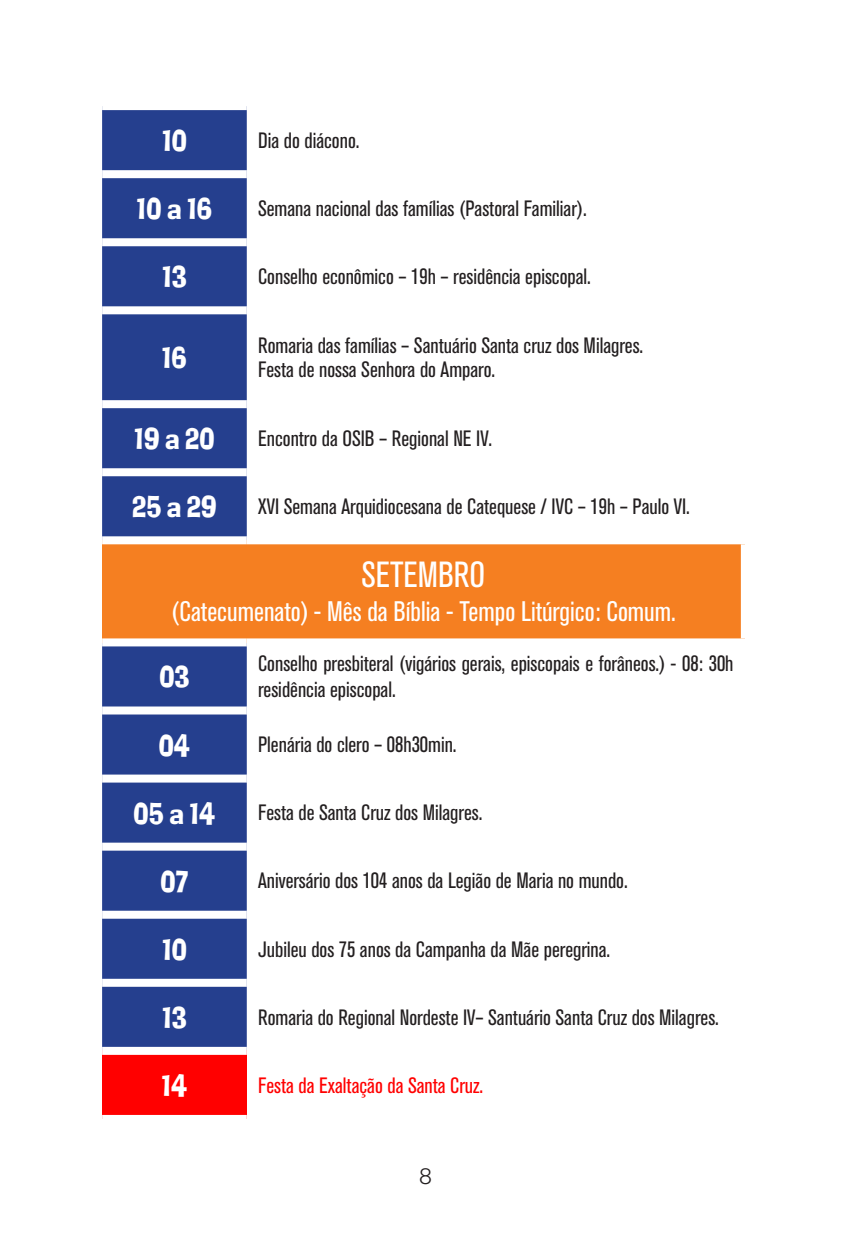
<style>
.page{position:relative;width:851px;height:1248px;background:#fff}
.page>*{position:absolute;margin:0;border:0;box-sizing:border-box;transform-origin:0 0}
.t1{font:condensed 36px "Akzidenz Grotesk BQ";color:#fff}
.t2{font:condensed 28px "Akzidenz Grotesk BQ";color:#fff}
.t3{font:28px "Ad Lib Th";color:#fff}
.t4{font:condensed 22px/24.2px "Akzidenz Grotesk BQ";color:#231f20}
.t5{font:condensed 22px "Akzidenz Grotesk BQ";color:#f00}
.t6{font:300 22px "Akzidenz Grotesk BQ";color:#231f20}
</style>
<div class="page">
<div style="left:102px;top:110px;width:145px;height:936px;background:#253f8e"></div>
<div style="left:102px;top:540px;width:642px;height:102px;background:#f57f21"></div>
<div style="left:102px;top:1050px;width:145px;height:68px;background:#f00"></div>
<div style="left:102px;top:170px;width:145px;height:8px;background:#fff"></div>
<div style="left:102px;top:238px;width:145px;height:8px;background:#fff"></div>
<div style="left:102px;top:306px;width:145px;height:8px;background:#fff"></div>
<div style="left:102px;top:400px;width:145px;height:8px;background:#fff"></div>
<div style="left:102px;top:468px;width:145px;height:8px;background:#fff"></div>
<div style="left:102px;top:536px;width:145px;height:8px;background:#fff"></div>
<div style="left:247px;top:536px;width:501px;height:8px;background:#fff"></div>
<div style="left:740px;top:544px;width:8px;height:94px;background:#fff"></div>
<div style="left:102px;top:638px;width:145px;height:8px;background:#fff"></div>
<div style="left:247px;top:638px;width:501px;height:8px;background:#fff"></div>
<div style="left:102px;top:706px;width:145px;height:8px;background:#fff"></div>
<div style="left:102px;top:774px;width:145px;height:8px;background:#fff"></div>
<div style="left:102px;top:842px;width:145px;height:8px;background:#fff"></div>
<div style="left:102px;top:910px;width:145px;height:8px;background:#fff"></div>
<div style="left:102px;top:978px;width:145px;height:8px;background:#fff"></div>
<div style="left:102px;top:1046px;width:145px;height:8px;background:#fff"></div>
<div style="left:102px;top:1114px;width:145px;height:8px;background:#fff"></div>
<p class="t3" style="left:162px;top:129px;width:26px">10</p>
<p class="t4" style="left:258px;top:128px;width:103px">Dia do diácono.</p>
<p class="t3" style="left:137px;top:197px;width:77px">10 a 16</p>
<p class="t4" style="left:258px;top:197px;width:330px">Semana nacional das famílias (Pastoral Familiar).</p>
<p class="t3" style="left:162px;top:265px;width:26px">13</p>
<p class="t4" style="left:258px;top:265px;width:334px">Conselho econômico – 19h – residência episcopal.</p>
<p class="t3" style="left:162px;top:346px;width:27px">16</p>
<p class="t4" style="left:258px;top:333px;width:386px">Romaria das famílias – Santuário Santa cruz dos Milagres.<br>Festa de nossa Senhora do Amparo.</p>
<p class="t3" style="left:134px;top:427px;width:82px">19 a 20</p>
<p class="t4" style="left:258px;top:426px;width:236px">Encontro da OSIB – Regional NE IV.</p>
<p class="t3" style="left:132px;top:495px;width:86px">25 a 29</p>
<p class="t4" style="left:258px;top:494px;width:433px">XVI Semana Arquidiocesana de Catequese / IVC – 19h – Paulo VI.</p>
<h1 class="t1" style="left:361px;top:554px;width:125px">SETEMBRO</h1>
<p class="t2" style="left:171px;top:595px;width:506px">(Catecumenato) - Mês da Bíblia - Tempo Litúrgico: Comum.</p>
<p class="t3" style="left:159px;top:665px;width:32px">03</p>
<p class="t4" style="left:258px;top:650px;width:477px;line-height:26.4px">Conselho presbiteral (vigários gerais, episcopais e forâneos.) - 08: 30h residência episcopal.</p>
<p class="t3" style="left:159px;top:733px;width:33px">04</p>
<p class="t4" style="left:258px;top:733px;width:200px">Plenária do clero – 08h30min.</p>
<p class="t3" style="left:134px;top:801px;width:83px">05 a 14</p>
<p class="t4" style="left:258px;top:801px;width:226px">Festa de Santa Cruz dos Milagres.</p>
<p class="t3" style="left:160px;top:869px;width:30px">07</p>
<p class="t4" style="left:258px;top:869px;width:371px">Aniversário dos 104 anos da Legião de Maria no mundo.</p>
<p class="t3" style="left:162px;top:937px;width:26px">10</p>
<p class="t4" style="left:258px;top:937px;width:353px">Jubileu dos 75 anos da Campanha da Mãe peregrina.</p>
<p class="t3" style="left:162px;top:1005px;width:26px">13</p>
<p class="t4" style="left:258px;top:1005px;width:462px">Romaria do Regional Nordeste IV– Santuário Santa Cruz dos Milagres.</p>
<p class="t3" style="left:161px;top:1073px;width:27px">14</p>
<p class="t5" style="left:258px;top:1072px;width:226px">Festa da Exaltação da Santa Cruz.</p>
<p class="t6" style="left:419px;top:1164px;width:14px">8</p>
</div>
